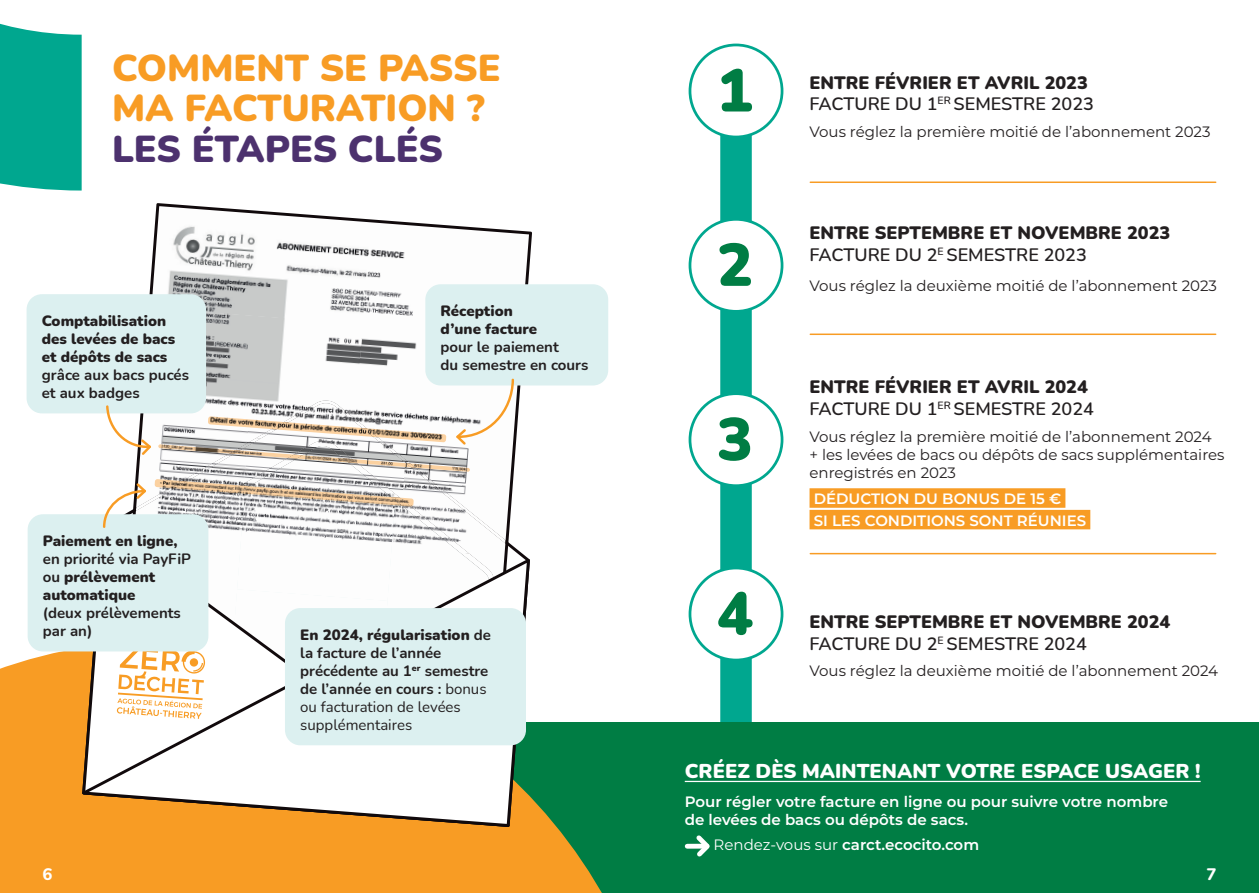
<style>
.page{position:relative;width:1259px;height:893px;background:#fff}
.page>*{position:absolute;margin:0;border:0;box-sizing:border-box;transform-origin:0 0}
.t1{font:900 60px "Nunito";color:#007d44}
.t2{font:900 37.5px/40.5px "Nunito";color:#f89c24}
.t3{font:900 37.5px "Nunito";color:#4c316e}
.t4{font:900 20.1px "Nunito";color:#fff}
.t5{font:900 18px/21.6px "Nunito";color:#231f20}
.t6{font:800 16.65px "Nunito";color:#fff}
.t7{font:15px/18px "Montserrat";color:#231f20}
.t8{font:700 15px/18px "Nunito";color:#231f20}
.t9{font:600 15px/21.6px "Montserrat";color:#fff}
.t10{font:900 15px/18px "Nunito";color:#231f20}
.s1{font-weight:700}
.s2{font-weight:900}
.s3{font-weight:400}
.s4{font-weight:600}
</style>
<div class="page">
<div style="left:720px;top:119px;width:32px;height:674px;background:#00a78f"></div>
<div style="left:336px;top:723px;width:923px;height:170px;background:#007d44"></div>
<svg style="left:0;top:640px;width:668px;height:253px;fill:#f89c24"></svg>
<div style="left:690px;top:45px;width:92px;height:92px;background:#fff;border-radius:50%"></div>
<div style="left:688px;top:44px;width:95px;height:94px;border:3px solid #00a78f;border-radius:50%"></div>
<div style="left:690px;top:219px;width:92px;height:92px;background:#fff;border-radius:50%"></div>
<div style="left:688px;top:218px;width:95px;height:95px;border:3px solid #00a78f;border-radius:50%"></div>
<div style="left:690px;top:394px;width:92px;height:92px;background:#fff;border-radius:50%"></div>
<div style="left:688px;top:392px;width:95px;height:95px;border:3px solid #00a78f;border-radius:50%"></div>
<div style="left:690px;top:568px;width:92px;height:92px;background:#fff;border-radius:50%"></div>
<div style="left:688px;top:567px;width:95px;height:94px;border:3px solid #00a78f;border-radius:50%"></div>
<div style="left:809px;top:488px;width:256px;height:20px;background:#f89c24"></div>
<div style="left:809px;top:510px;width:281px;height:19px;background:#f89c24"></div>
<hr style="left:810px;top:181px;width:405px;height:2px;background:#f89c24">
<hr style="left:810px;top:334px;width:405px;height:1px;background:#f89c24">
<hr style="left:810px;top:553px;width:405px;height:1px;background:#f89c24">
<svg style="left:0;top:23px;width:82px;height:168px"></svg>
<hr style="left:685px;top:781px;width:515px;height:1px;background:#fff">
<div style="left:687px;top:844px;width:20px;height:5px;background:#fff"></div>
<svg style="left:692px;top:835px;width:18px;height:22px"></svg>
<svg style="left:135px;top:203px;width:397px;height:352px"></svg>
<svg style="left:206px;top:522px;width:306px;height:33px"></svg>
<svg style="left:73px;top:555px;width:459px;height:274px"></svg>
<img style="left:208px;top:416px;width:238px;height:26px">
<img style="left:271px;top:422px;width:107px;height:15px">
<img style="left:155px;top:479px;width:27px;height:9px">
<img style="left:175px;top:481px;width:239px;height:25px">
<img style="left:170px;top:481px;width:17px;height:7px">
<img style="left:228px;top:485px;width:183px;height:21px">
<img style="left:158px;top:444px;width:312px;height:28px">
<img style="left:229px;top:450px;width:187px;height:18px">
<img style="left:288px;top:455px;width:69px;height:8px">
<svg style="left:117px;top:645px;width:88px;height:74px"></svg>
<div style="left:27px;top:294px;width:179px;height:119px;background:#dcf0f0;border-radius:15px"></div>
<svg style="left:105px;top:405px;width:48px;height:52px"></svg>
<div style="left:28px;top:514px;width:180px;height:137px;background:#dcf0f0;border-radius:15px"></div>
<svg style="left:102px;top:481px;width:46px;height:47px"></svg>
<div style="left:425px;top:284px;width:183px;height:101px;background:#dcf0f0;border-radius:15px"></div>
<svg style="left:454px;top:378px;width:61px;height:69px"></svg>
<div style="left:285px;top:608px;width:241px;height:137px;background:#dcf0f0;border-radius:15px"></div>
<h2 class="t2" style="left:112px;top:46px;width:390px">COMMENT SE PASSE<br>MA FACTURATION ?</h2>
<h2 class="t3" style="left:112px;top:122px;width:332px">LES ÉTAPES CLÉS</h2>
<p class="t10" style="left:42px;top:311px;width:135px">Comptabilisation des levées de bacs et dépôts de sacs</p>
<p class="t8" style="left:42px;top:365px;width:149px">grâce aux bacs pucés et aux badges</p>
<p class="t10" style="left:43px;top:531px;width:136px">Paiement en ligne,</p>
<p class="t10" style="left:43px;top:549px;width:149px"><span class="s1">en priorité via PayFiP ou</span> prélèvement automatique</p>
<p class="t8" style="left:43px;top:603px;width:139px">(deux prélèvements par an)</p>
<p class="t10" style="left:440px;top:301px;width:98px">Réception d’une facture</p>
<p class="t8" style="left:440px;top:337px;width:149px">pour le paiement<br>du semestre en cours</p>
<p class="t8" style="left:300px;top:625px;width:192px"><span class="s2">En 2024, régularisation</span> de la facture de l’année précédente au 1<sup>er</sup> semestre de l’année en cours : <span class="s3">bonus ou facturation de levées supplémentaires</span></p>
<h1 class="t1" style="left:717px;top:48px;width:37px">1</h1>
<h1 class="t1" style="left:717px;top:222px;width:37px">2</h1>
<h1 class="t1" style="left:717px;top:396px;width:37px">3</h1>
<h1 class="t1" style="left:717px;top:571px;width:37px">4</h1>
<p class="t5" style="left:809px;top:71px;width:286px">ENTRE FÉVRIER ET AVRIL 2023<br><span class="s4">FACTURE DU 1</span><sup>ER</sup> <span class="s4">SEMESTRE 2023</span></p>
<p class="t7" style="left:809px;top:122px;width:402px">Vous réglez la première moitié de l’abonnement 2023</p>
<p class="t5" style="left:809px;top:222px;width:362px">ENTRE SEPTEMBRE ET NOVEMBRE 2023<br><span class="s4">FACTURE DU 2</span><sup>E</sup> <span class="s4">SEMESTRE 2023</span></p>
<p class="t7" style="left:809px;top:276px;width:409px">Vous réglez la deuxième moitié de l’abonnement 2023</p>
<p class="t5" style="left:809px;top:376px;width:286px">ENTRE FÉVRIER ET AVRIL 2024<br><span class="s4">FACTURE DU 1</span><sup>ER</sup> <span class="s4">SEMESTRE 2024</span></p>
<p class="t7" style="left:809px;top:427px;width:416px">Vous réglez la première moitié de l’abonnement 2024<br>+ les levées de bacs ou dépôts de sacs supplémentaires enregistrés en 2023</p>
<p class="t9" style="left:813px;top:487px;width:274px">DÉDUCTION DU BONUS DE 15 €<br>SI LES CONDITIONS SONT RÉUNIES</p>
<p class="t5" style="left:809px;top:610px;width:362px">ENTRE SEPTEMBRE ET NOVEMBRE 2024<br><span class="s4">FACTURE DU 2</span><sup>E</sup> <span class="s4">SEMESTRE 2024</span></p>
<p class="t7" style="left:809px;top:661px;width:410px">Vous réglez la deuxième moitié de l’abonnement 2024</p>
<h3 class="t4" style="left:685px;top:757px;width:517px">CRÉEZ DÈS MAINTENANT VOTRE ESPACE USAGER !</h3>
<p class="t9" style="left:685px;top:792px;width:485px;line-height:18px">Pour régler votre facture en ligne ou pour suivre votre nombre de levées de bacs ou dépôts de sacs.</p>
<p class="t9" style="left:713px;top:833px;width:267px"><span class="s3">Rendez-vous sur</span> carct.ecocito.com</p>
<p class="t6" style="left:43px;top:862px;width:12px">6</p>
<p class="t6" style="left:1206px;top:862px;width:12px">7</p>
</div>
